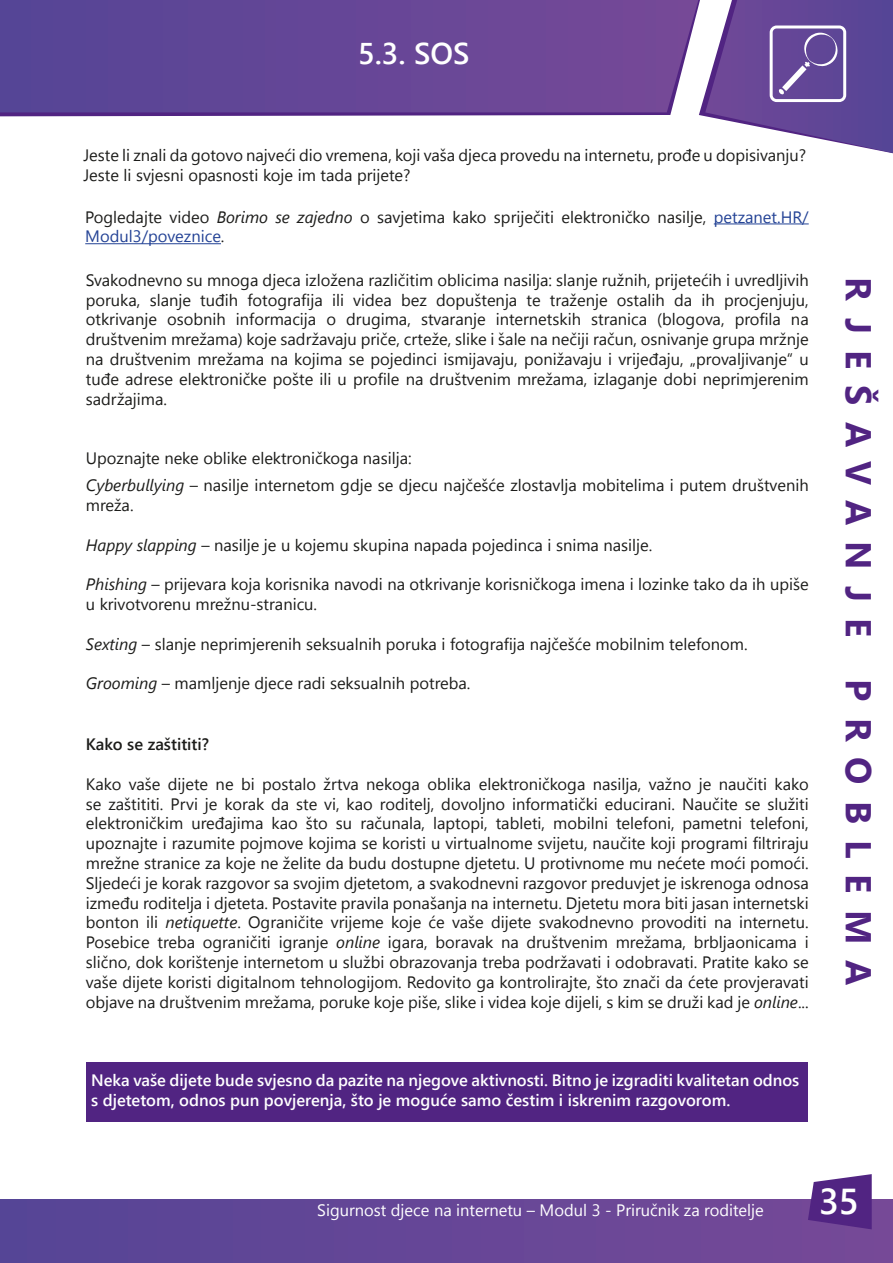
<style>
.page{position:relative;width:893px;height:1263px;background:#fff}
.page>*{position:absolute;margin:0;border:0;box-sizing:border-box;transform-origin:0 0}
.t1{font:700 36px "Segoe UI";letter-spacing:.45em;color:#512482}
.t2{font:600 36px "Segoe UI";color:#fff}
.t3{font:600 30px "Segoe UI";color:#fff}
.t4{font:16.5px/19.8px "Segoe UI";color:#1c1c1a}
.t5{font:600 16.5px/19.8px "Segoe UI";color:#fff}
.t6{font:16.5px "Segoe UI";color:#fff}
.t7{font:600 16.5px "Segoe UI";color:#1c1c1a}
.s1{font-style:italic}
.s2{color:#234295}
</style>
<div class="page">
<svg style="left:0;top:0;width:699px;height:117px"></svg>
<div style="left:0;top:1199px;width:893px;height:64px;background:linear-gradient(to right,#554596,#764997)"></div>
<svg style="left:808px;top:1174px;width:64px;height:55px"></svg>
<svg style="left:699px;top:0;width:194px;height:154px"></svg>
<div style="left:86px;top:1062px;width:722px;height:59px;background:#512482"></div>
<hr style="left:714px;top:223px;width:95px;height:1px;background:#234295">
<hr style="left:85px;top:243px;width:136px;height:1px;background:#234295">
<h2 class="t3" style="left:358px;top:29px;width:113px">5.3. SOS</h2>
<p class="t4" style="left:83px;top:145px;width:724px">Jeste li znali da gotovo najveći dio vremena, koji vaša djeca provedu na internetu, prođe u dopisivanju?<br>Jeste li svjesni opasnosti koje im tada prijete?</p>
<p class="t4" style="left:85px;top:206px;width:725px">Pogledajte video <span class="s1">Borimo se zajedno</span> o savjetima kako spriječiti elektroničko nasilje, <span class="s2">petzanet.HR/<br>Modul3/poveznice</span>.</p>
<p class="t4" style="left:86px;top:270px;width:724px;text-align:justify">Svakodnevno su mnoga djeca izložena različitim oblicima nasilja: slanje ružnih, prijetećih i uvredljivih poruka, slanje tuđih fotografija ili videa bez dopuštenja te traženje ostalih da ih procjenjuju, otkrivanje osobnih informacija o drugima, stvaranje internetskih stranica (blogova, profila na društvenim mrežama) koje sadržavaju priče, crteže, slike i šale na nečiji račun, osnivanje grupa mržnje na društvenim mrežama na kojima se pojedinci ismijavaju, ponižavaju i vrijeđaju, „provaljivanje“ u tuđe adrese elektroničke pošte ili u profile na društvenim mrežama, izlaganje dobi neprimjerenim sadržajima.</p>
<p class="t4" style="left:86px;top:444px;width:724px;line-height:27.3px">Upoznajte neke oblike elektroničkoga nasilja:<br><span class="s1">Cyberbullying</span> – nasilje internetom gdje se djecu najčešće zlostavlja mobitelima i putem društvenih</p>
<p class="t4" style="left:86px;top:495px;width:49px">mreža.</p>
<p class="t4" style="left:86px;top:535px;width:568px"><span class="s1">Happy slapping</span> – nasilje je u kojemu skupina napada pojedinca i snima nasilje.</p>
<p class="t4" style="left:86px;top:574px;width:724px"><span class="s1">Phishing</span> – prijevara koja korisnika navodi na otkrivanje korisničkoga imena i lozinke tako da ih upiše u krivotvorenu mrežnu-stranicu.</p>
<p class="t4" style="left:86px;top:634px;width:663px"><span class="s1">Sexting</span> – slanje neprimjerenih seksualnih poruka i fotografija najčešće mobilnim telefonom.</p>
<p class="t4" style="left:86px;top:673px;width:386px"><span class="s1">Grooming</span> – mamljenje djece radi seksualnih potreba.</p>
<p class="t7" style="left:86px;top:731px;width:125px">Kako se zaštititi?</p>
<p class="t4" style="left:86px;top:774px;width:724px;text-align:justify">Kako vaše dijete ne bi postalo žrtva nekoga oblika elektroničkoga nasilja, važno je naučiti kako se zaštititi. Prvi je korak da ste vi, kao roditelj, dovoljno informatički educirani. Naučite se služiti elektroničkim uređajima kao što su računala, laptopi, tableti, mobilni telefoni, pametni telefoni, upoznajte i razumite pojmove kojima se koristi u virtualnome svijetu, naučite koji programi filtriraju mrežne stranice za koje ne želite da budu dostupne djetetu. U protivnome mu nećete moći pomoći.<br>Sljedeći je korak razgovor sa svojim djetetom, a svakodnevni razgovor preduvjet je iskrenoga odnosa između roditelja i djeteta. Postavite pravila ponašanja na internetu. Djetetu mora biti jasan internetski bonton ili <span class="s1">netiquette</span>. Ograničite vrijeme koje će vaše dijete svakodnevno provoditi na internetu.<br>Posebice treba ograničiti igranje <span class="s1">online</span> igara, boravak na društvenim mrežama, brbljaonicama i slično, dok korištenje internetom u službi obrazovanja treba podržavati i odobravati. Pratite kako se vaše dijete koristi digitalnom tehnologijom. Redovito ga kontrolirajte, što znači da ćete provjeravati objave na društvenim mrežama, poruke koje piše, slike i videa koje dijeli, s kim se druži kad je <span class="s1">online</span>...</p>
<p class="t5" style="left:91px;top:1070px;width:710px">Neka vaše dijete bude svjesno da pazite na njegove aktivnosti. Bitno je izgraditi kvalitetan odnos s djetetom, odnos pun povjerenja, što je moguće samo čestim i iskrenim razgovorom.</p>
<h1 class="t1" style="left:888px;top:277px;width:710px;rotate:90deg">RJEŠAVANJE PROBLEMA</h1>
<p class="t6" style="left:317px;top:1197px;width:448px">Sigurnost djece na internetu – Modul 3 - Priručnik za roditelje</p>
<h1 class="t2" style="left:819px;top:1172px;width:41px">35</h1>
</div>
